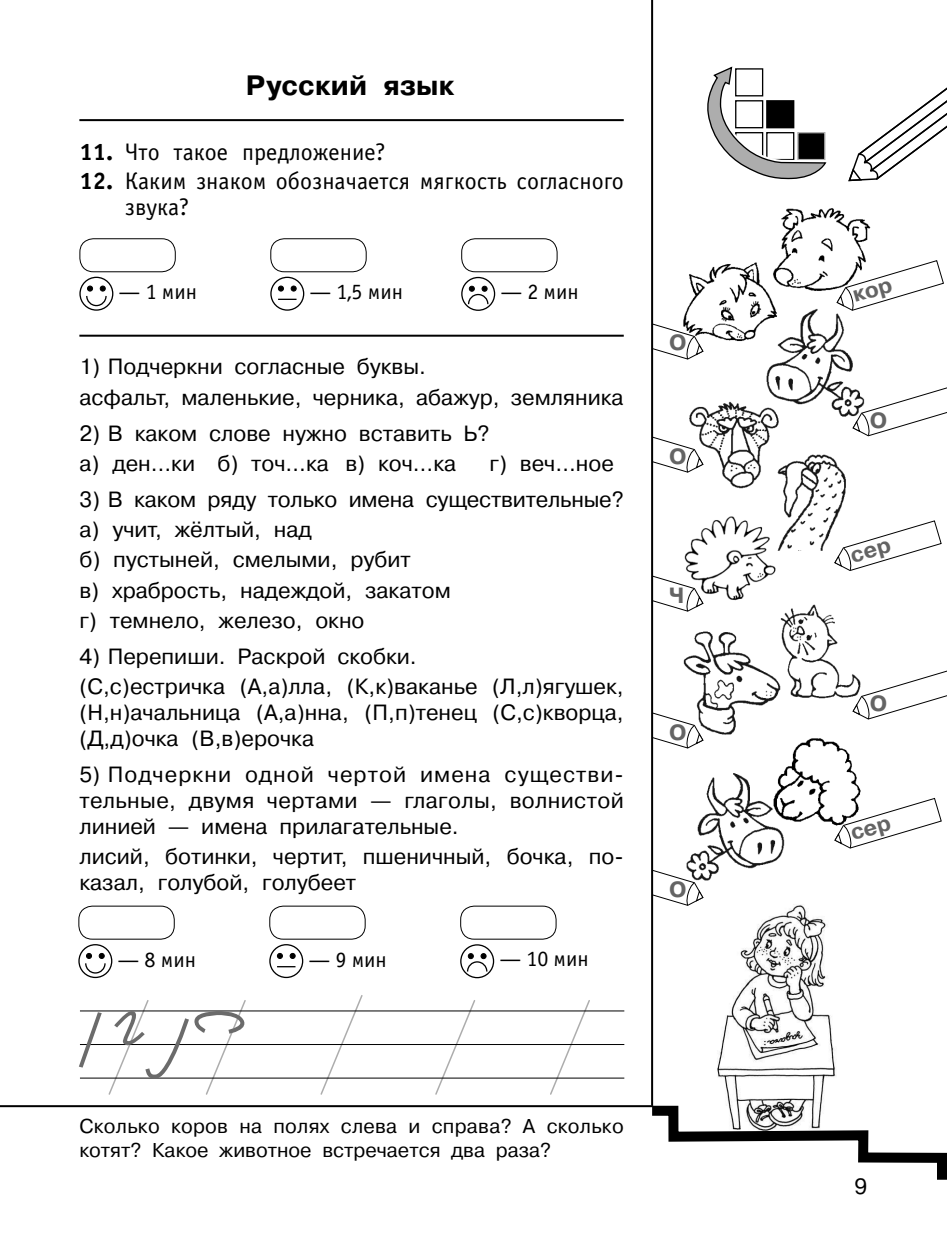
<style>
.page{position:relative;width:947px;height:1248px;background:#fff}
.page>*{position:absolute;margin:0;border:0;box-sizing:border-box;transform-origin:0 0}
.t1{font:700 28px "Pragmatica C";letter-spacing:.005em;color:#000}
.t2{font:24px/26px "Officina Sans C";color:#000}
.t3{font:22px/30.2px "Pragmatica C";color:#000}
.t4{font:22px "Officina Sans C";color:#000}
.t5{font:700 22px "Pragmatica C";color:#646464}
.t6{font:20px/24px "Pragmatica C";letter-spacing:.005em;color:#000}
.s1{font-weight:700}
</style>
<div class="page">
<img style="left:683px;top:208px;width:188px;height:673px">
<svg style="left:653px;top:855px;width:50px;height:50px"></svg>
<svg style="left:653px;top:561px;width:50px;height:50px"></svg>
<svg style="left:653px;top:309px;width:50px;height:50px"></svg>
<svg style="left:653px;top:697px;width:50px;height:51px"></svg>
<svg style="left:653px;top:422px;width:50px;height:50px"></svg>
<svg style="left:852px;top:668px;width:95px;height:51px"></svg>
<svg style="left:852px;top:385px;width:95px;height:51px"></svg>
<hr style="left:651px;top:0;width:2px;height:1105px;background:#000">
<hr style="left:0;top:1105px;width:653px;height:2px;background:#000">
<svg style="left:707px;top:66px;width:120px;height:114px"></svg>
<img style="left:717px;top:905px;width:119px;height:195px">
<svg style="left:642px;top:1100px;width:305px;height:80px"></svg>
<svg style="left:848px;top:87px;width:99px;height:95px"></svg>
<hr style="left:79px;top:119px;width:545px;height:2px;background:#000">
<hr style="left:79px;top:334px;width:545px;height:2px;background:#000">
<div style="left:79px;top:238px;width:97px;height:34px;border:1px solid #000;border-radius:14px"></div>
<div style="left:79px;top:277px;width:34px;height:34px;border:1px solid #000;border-radius:50%"></div>
<svg style="left:85px;top:286px;width:22px;height:21px"></svg>
<div style="left:270px;top:238px;width:97px;height:34px;border:1px solid #000;border-radius:14px"></div>
<div style="left:270px;top:277px;width:34px;height:34px;border:1px solid #000;border-radius:50%"></div>
<svg style="left:278px;top:286px;width:6px;height:5px"></svg>
<svg style="left:291px;top:286px;width:5px;height:5px"></svg>
<svg style="left:278px;top:298px;width:18px;height:2px"></svg>
<div style="left:461px;top:238px;width:96px;height:34px;border:1px solid #000;border-radius:14px"></div>
<div style="left:461px;top:277px;width:34px;height:34px;border:1px solid #000;border-radius:50%"></div>
<svg style="left:468px;top:286px;width:21px;height:19px"></svg>
<div style="left:78px;top:905px;width:97px;height:34px;border:1px solid #000;border-radius:14px"></div>
<div style="left:78px;top:943px;width:34px;height:35px;border:1px solid #000;border-radius:50%"></div>
<svg style="left:84px;top:953px;width:22px;height:21px"></svg>
<div style="left:269px;top:905px;width:97px;height:34px;border:1px solid #000;border-radius:14px"></div>
<div style="left:269px;top:943px;width:34px;height:35px;border:1px solid #000;border-radius:50%"></div>
<svg style="left:277px;top:953px;width:6px;height:5px"></svg>
<svg style="left:290px;top:953px;width:5px;height:5px"></svg>
<svg style="left:277px;top:966px;width:18px;height:1px"></svg>
<div style="left:460px;top:905px;width:96px;height:34px;border:1px solid #000;border-radius:14px"></div>
<div style="left:460px;top:944px;width:34px;height:34px;border:1px solid #000;border-radius:50%"></div>
<svg style="left:467px;top:953px;width:21px;height:19px"></svg>
<svg style="left:549px;top:1000px;width:42px;height:95px"></svg>
<svg style="left:434px;top:1000px;width:42px;height:95px"></svg>
<svg style="left:319px;top:995px;width:45px;height:100px"></svg>
<hr style="left:80px;top:1044px;width:544px;height:1px;background:#000">
<hr style="left:80px;top:1010px;width:544px;height:1px;background:#000">
<hr style="left:80px;top:1077px;width:544px;height:1px;background:#000">
<svg style="left:79px;top:1000px;width:176px;height:95px"></svg>
<svg style="left:836px;top:260px;width:108px;height:51px"></svg>
<svg style="left:834px;top:797px;width:108px;height:51px"></svg>
<svg style="left:834px;top:520px;width:108px;height:51px"></svg>
<p class="t1" style="left:246px;top:75px;width:210px">Русский язык</p>
<p class="t2" style="left:79px;top:140px;width:308px"><span class="s1">11.</span> Что такое предложение?</p>
<p class="t2" style="left:125px;top:169px;width:500px;text-indent:-45px"><span class="s1">12.</span> Каким знаком обозначается мягкость согласного звука?</p>
<p class="t4" style="left:119px;top:283px;width:80px">— 1 мин</p>
<p class="t4" style="left:309px;top:283px;width:95px">— 1,5 мин</p>
<p class="t4" style="left:500px;top:282px;width:80px">— 2 мин</p>
<p class="t3" style="left:79px;top:353px;width:546px">1) Подчеркни согласные буквы.<br>асфальт, маленькие, черника, абажур, земляника</p>
<p class="t3" style="left:79px;top:419px;width:412px">2) В каком слове нужно вставить Ь? а) ден…ки б) точ…ка в) коч…ка</p>
<p class="t3" style="left:489px;top:450px;width:126px">г) веч…ное</p>
<p class="t3" style="left:79px;top:485px;width:546px">3) В каком ряду только имена существительные? а) учит, жёлтый, над<br>б) пустыней, смелыми, рубит<br>в) храбрость, надеждой, закатом<br>г) темнело, железо, окно</p>
<p class="t3" style="left:79px;top:642px;width:546px">4) Перепиши. Раскрой скобки.<br>(С,с)естричка (А,а)лла, (К,к)ваканье (Л,л)ягушек,</p>
<p class="t3" style="left:79px;top:701px;width:546px;line-height:26px">(Н,н)ачальница (А,а)нна, (П,п)тенец (С,с)кворца, (Д,д)очка (В,в)ерочка</p>
<p class="t3" style="left:79px;top:763px;width:546px;line-height:26px;text-align:justify">5) Подчеркни одной чертой имена существи&shy;тельные, двумя чертами — глаголы, волнистой линией — имена прилагательные.</p>
<p class="t3" style="left:79px;top:845px;width:546px;line-height:26px">лисий, ботинки, чертит, пшеничный, бочка, по&shy;казал, голубой, голубеет</p>
<p class="t4" style="left:117px;top:950px;width:80px">— 8 мин</p>
<p class="t4" style="left:308px;top:950px;width:80px">— 9 мин</p>
<p class="t4" style="left:499px;top:949px;width:91px">— 10 мин</p>
<p class="t5" style="left:669px;top:334px;width:19px">О</p>
<p class="t5" style="left:669px;top:447px;width:19px">О</p>
<p class="t5" style="left:669px;top:586px;width:17px">Ч</p>
<p class="t5" style="left:669px;top:724px;width:19px">О</p>
<p class="t5" style="left:669px;top:881px;width:19px">О</p>
<p class="t6" style="left:79px;top:1115px;width:546px">Сколько коров на полях слева и справа? А сколько котят? Какое животное встречается два раза?</p>
<p class="t5" style="left:870px;top:412px;width:19px">О</p>
<p class="t5" style="left:870px;top:695px;width:19px">О</p>
<p class="t3" style="left:854px;top:1172px;width:14px">9</p>
</div>
